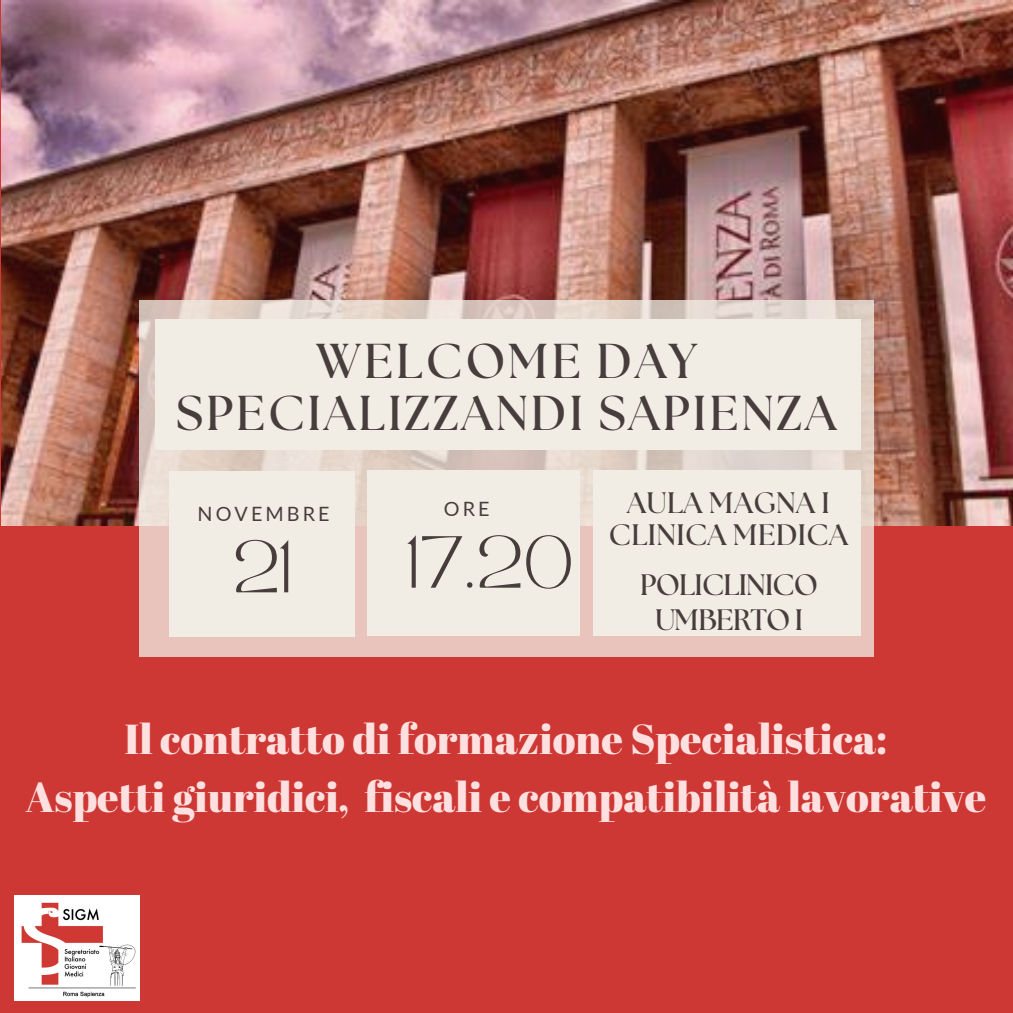
<style>
.page{position:relative;width:1013px;height:1013px;background:#fff}
.page>*{position:absolute;margin:0;border:0;box-sizing:border-box;transform-origin:0 0}
.t1{font:51.5px "TAN MONCHERI Regular";color:#473d3d}
.t2{font:700 48.88px/52.5px "The Seasons";letter-spacing:.06em;color:#473d3d;text-align:center}
.t3{font:41.88px "Abril Fatface";color:#ffe0e0}
.t4{font:700 29.5px/31.9px "The Seasons";letter-spacing:.01em;color:#473d3d;text-align:center}
.t5{font:700 29.5px/35.6px "The Seasons";letter-spacing:-.025em;color:#473d3d;text-align:center}
.t6{font:19.75px "Lato";letter-spacing:.155em;color:#473d3d}
</style>
<div class="page">
<div style="left:0;top:0;width:1012px;height:1012px;background:#ce3834"></div>
<img style="left:2px;top:0;width:1010px;height:525px">
<svg style="left:139px;top:300px;width:734px;height:356px;background:#e4cdc4"></svg>
<div style="left:169px;top:472px;width:185px;height:165px;background:#f1ede4"></div>
<div style="left:367px;top:470px;width:213px;height:165px;background:#f1ede4"></div>
<div style="left:155px;top:318px;width:705px;height:131px;background:#f1ede4"></div>
<div style="left:592px;top:470px;width:268px;height:165px;background:#f1ede4"></div>
<img style="left:14px;top:895px;width:126px;height:105px">
<p class="t2" style="left:176px;top:337px;width:661px">WELCOME DAY<br>SPECIALIZZANDI SAPIENZA</p>
<p class="t6" style="left:198px;top:501px;width:133px">NOVEMBRE</p>
<p class="t1" style="left:233px;top:540px;width:61px">21</p>
<p class="t6" style="left:444px;top:496px;width:47px">ORE</p>
<p class="t1" style="left:407px;top:535px;width:167px">17.20</p>
<p class="t4" style="left:609px;top:488px;width:241px">AULA MAGNA I<br>CLINICA MEDICA</p>
<p class="t5" style="left:640px;top:568px;width:179px">POLICLINICO<br>UMBERTO I</p>
<p class="t3" style="left:125px;top:709px;width:764px">Il contratto di formazione Specialistica:</p>
<p class="t3" style="left:25px;top:767px;width:962px">Aspetti giuridici, fiscali e compatibilità lavorative</p>
</div>
